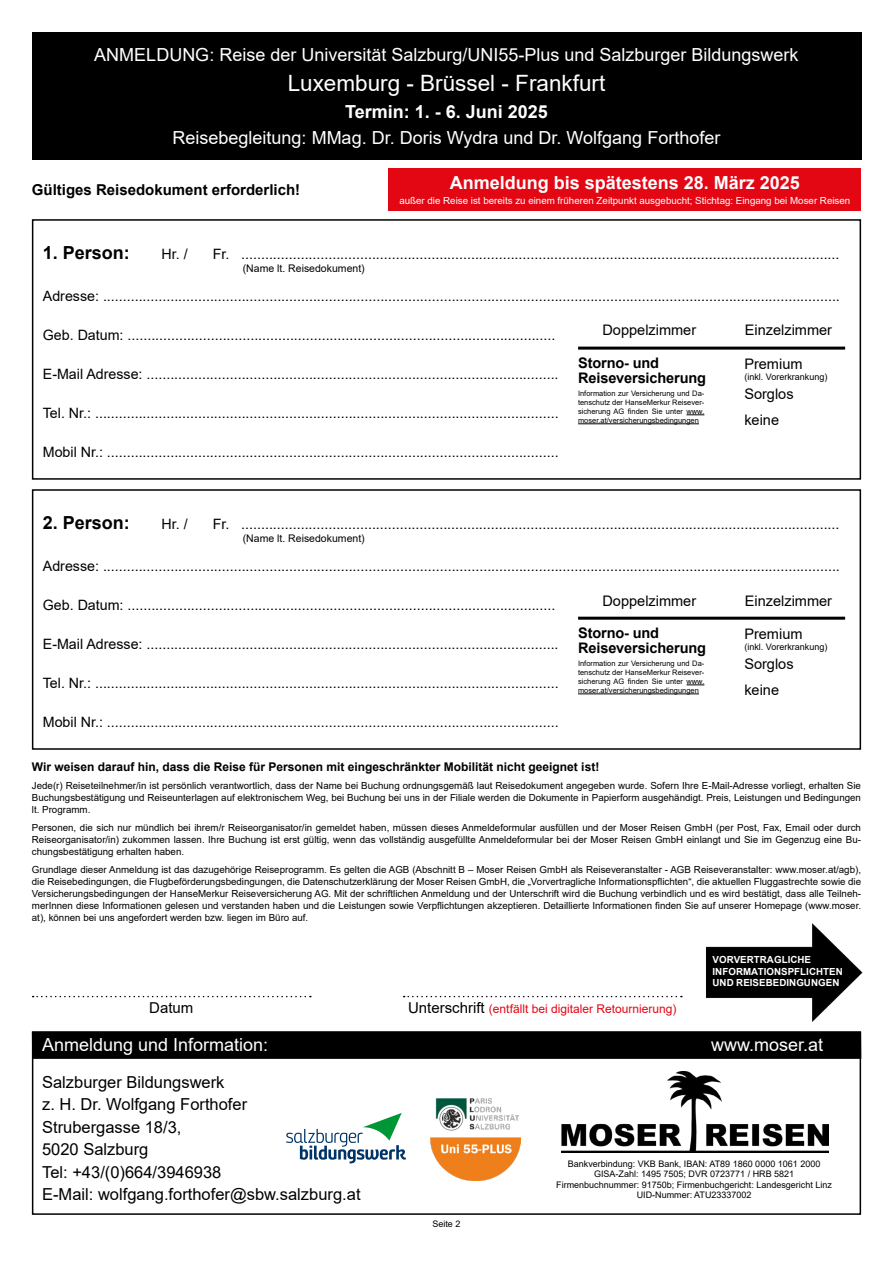
<style>
.page{position:relative;width:893px;height:1263px;background:#fff}
.page>*{position:absolute;margin:0;border:0;box-sizing:border-box;transform-origin:0 0}
.t1{font:22.5px "Arial";color:#fff}
.t2{font:18px "Arial";color:#fff}
.t3{font:700 18px "Arial";color:#fff}
.t4{font:700 18px "Arial";color:#000}
.t5{font:16.5px/22.5px "Arial";color:#000}
.t6{font:700 15px "Arial";color:#000}
.t7{font:15px "Arial";color:#000}
.t8{font:14.55px/25.5px "Arial";color:#000}
.t9{font:700 14.55px/15px "Arial";letter-spacing:-.01em;color:#000}
.t10{font:14.25px "Arial";color:#000}
.t11{font:700 12px "Arial";color:#000}
.t12{font:12px "Arial";color:#e30613}
.t13{font:10.5px "Arial";color:#000}
.t14{font:9.75px/12px "Arial";color:#000;text-align:justify}
.t15{font:9.75px "Arial";color:#fff}
.t16{font:700 9.75px/11.2px "Arial";letter-spacing:.005em;color:#fff}
.t17{font:9px/10.5px "Arial";color:#000;text-align:center}
.t18{font:7.5px/9px "Arial";color:#000;text-align:justify}
.s1{font-size:15px;color:#000}
</style>
<div class="page">
<div style="left:32px;top:32px;width:829px;height:127px;background:#000"></div>
<div style="left:32px;top:1031px;width:829px;height:184px;border:2px solid #000"></div>
<div style="left:32px;top:1032px;width:829px;height:27px;background:#000"></div>
<svg style="left:33px;top:996px;width:278px;height:1px"></svg>
<svg style="left:404px;top:996px;width:278px;height:1px"></svg>
<img style="left:562px;top:1072px;width:267px;height:80px">
<img style="left:706px;top:923px;width:157px;height:99px">
<div style="left:32px;top:219px;width:829px;height:261px;border:2px solid #000"></div>
<svg style="left:686px;top:414px;width:18px;height:1px"></svg>
<hr style="left:578px;top:423px;width:121px;height:1px;background:#000">
<hr style="left:578px;top:347px;width:267px;height:3px;background:#000">
<svg style="left:686px;top:685px;width:18px;height:1px"></svg>
<hr style="left:578px;top:694px;width:121px;height:1px;background:#000">
<hr style="left:578px;top:617px;width:267px;height:3px;background:#000">
<div style="left:388px;top:169px;width:473px;height:42px;background:#e30613"></div>
<img style="left:431px;top:1098px;width:90px;height:82px">
<svg style="left:286px;top:1113px;width:120px;height:50px"></svg>
<p class="t2" style="left:94px;top:42px;width:706px">ANMELDUNG: Reise der Universität Salzburg/UNI55-Plus und Salzburger Bildungswerk</p>
<h1 class="t1" style="left:288px;top:68px;width:319px">Luxemburg - Brüssel - Frankfurt</h1>
<p class="t3" style="left:345px;top:99px;width:204px">Termin: 1. - 6. Juni 2025</p>
<p class="t2" style="left:173px;top:125px;width:549px">Reisebegleitung: MMag. Dr. Doris Wydra und Dr. Wolfgang Forthofer</p>
<p class="t6" style="left:32px;top:179px;width:270px">Gültiges Reisedokument erforderlich!</p>
<p class="t3" style="left:450px;top:170px;width:352px">Anmeldung bis spätestens 28. März 2025</p>
<p class="t15" style="left:399px;top:194px;width:452px">außer die Reise ist bereits zu einem früheren Zeitpunkt ausgebucht; Stichtag: Eingang bei Moser Reisen</p>
<p class="t4" style="left:43px;top:240px;width:89px">1. Person:</p>
<p class="t10" style="left:162px;top:244px;width:28px">Hr. /</p>
<p class="t10" style="left:213px;top:244px;width:628px">Fr. .......................................................................................................................................................</p>
<p class="t13" style="left:243px;top:261px;width:123px">(Name lt. Reisedokument)</p>
<p class="t10" style="left:43px;top:286px;width:799px">Adresse: ..........................................................................................................................................................................................</p>
<p class="t10" style="left:43px;top:325px;width:514px">Geb. Datum: ............................................................................................................</p>
<p class="t10" style="left:43px;top:364px;width:517px">E-Mail Adresse: ........................................................................................................</p>
<p class="t10" style="left:43px;top:403px;width:517px">Tel. Nr.: .....................................................................................................................</p>
<p class="t10" style="left:43px;top:442px;width:517px">Mobil Nr.: ..................................................................................................................</p>
<p class="t8" style="left:602px;top:317px;width:95px">Doppelzimmer</p>
<p class="t8" style="left:745px;top:317px;width:89px">Einzelzimmer</p>
<p class="t9" style="left:578px;top:355px;width:129px">Storno- und<br>Reiseversicherung</p>
<p class="t18" style="left:578px;top:389px;width:128px">Information zur Versicherung und Da&shy;tenschutz der HanseMerkur Reisever&shy;sicherung AG finden Sie unter www. moser.at/versicherungsbedingungen</p>
<p class="t8" style="left:744px;top:351px;width:60px">Premium</p>
<p class="t17" style="left:744px;top:371px;width:85px">(inkl. Vorerkrankung)</p>
<p class="t8" style="left:744px;top:381px;width:51px">Sorglos keine</p>
<p class="t4" style="left:43px;top:510px;width:89px">2. Person:</p>
<p class="t10" style="left:162px;top:514px;width:28px">Hr. /</p>
<p class="t10" style="left:213px;top:514px;width:628px">Fr. .......................................................................................................................................................</p>
<p class="t13" style="left:243px;top:531px;width:123px">(Name lt. Reisedokument)</p>
<p class="t10" style="left:43px;top:556px;width:799px">Adresse: ..........................................................................................................................................................................................</p>
<p class="t10" style="left:43px;top:595px;width:514px">Geb. Datum: ............................................................................................................</p>
<p class="t10" style="left:43px;top:634px;width:517px">E-Mail Adresse: ........................................................................................................</p>
<p class="t10" style="left:43px;top:673px;width:517px">Tel. Nr.: .....................................................................................................................</p>
<p class="t10" style="left:43px;top:712px;width:517px">Mobil Nr.: ..................................................................................................................</p>
<p class="t8" style="left:602px;top:588px;width:95px">Doppelzimmer</p>
<p class="t8" style="left:745px;top:588px;width:89px">Einzelzimmer</p>
<p class="t9" style="left:578px;top:625px;width:129px">Storno- und<br>Reiseversicherung</p>
<p class="t18" style="left:578px;top:659px;width:128px">Information zur Versicherung und Da&shy;tenschutz der HanseMerkur Reisever&shy;sicherung AG finden Sie unter www. moser.at/versicherungsbedingungen</p>
<p class="t8" style="left:744px;top:621px;width:60px">Premium</p>
<p class="t17" style="left:744px;top:641px;width:85px">(inkl. Vorerkrankung)</p>
<p class="t8" style="left:744px;top:651px;width:51px">Sorglos keine</p>
<p class="t11" style="left:32px;top:759px;width:569px">Wir weisen darauf hin, dass die Reise für Personen mit eingeschränkter Mobilität nicht geeignet ist!</p>
<p class="t14" style="left:32px;top:780px;width:831px">Jede(r) Reiseteilnehmer/in ist persönlich verantwortlich, dass der Name bei Buchung ordnungsgemäß laut Reisedokument angegeben wurde. Sofern Ihre E-Mail-Adresse vorliegt, erhalten Sie Buchungsbestätigung und Reiseunterlagen auf elektronischem Weg, bei Buchung bei uns in der Filiale werden die Dokumente in Papierform ausgehändigt. Preis, Leistungen und Bedingungen lt. Programm.</p>
<p class="t14" style="left:32px;top:822px;width:831px">Personen, die sich nur mündlich bei ihrem/r Reiseorganisator/in gemeldet haben, müssen dieses Anmeldeformular ausfüllen und der Moser Reisen GmbH (per Post, Fax, Email oder durch Reiseorganisator/in) zukommen lassen. Ihre Buchung ist erst gültig, wenn das vollständig ausgefüllte Anmeldeformular bei der Moser Reisen GmbH einlangt und Sie im Gegenzug eine Bu&shy;chungsbestätigung erhalten haben.</p>
<p class="t14" style="left:32px;top:864px;width:831px">Grundlage dieser Anmeldung ist das dazugehörige Reiseprogramm. Es gelten die AGB (Abschnitt B – Moser Reisen GmbH als Reiseveranstalter - AGB Reiseveranstalter: www.moser.at/agb), die Reisebedingungen, die Flugbeförderungsbedingungen, die Datenschutzerklärung der Moser Reisen GmbH, die „Vorvertragliche Informationspflichten“, die aktuellen Fluggastrechte sowie die Versicherungsbedingungen der HanseMerkur Reiseversicherung AG. Mit der schriftlichen Anmeldung und der Unterschrift wird die Buchung verbindlich und es wird bestätigt, dass alle Teilneh&shy;merInnen diese Informationen gelesen und verstanden haben und die Leistungen sowie Verpflichtungen akzeptieren. Detaillierte Informationen finden Sie auf unserer Homepage (www.moser. at), können bei uns angefordert werden bzw. liegen im Büro auf.</p>
<p class="t7" style="left:149px;top:998px;width:46px">Datum</p>
<p class="t12" style="left:408px;top:1001px;width:270px"><span class="s1">Unterschrift</span> (entfällt bei digitaler Retournierung)</p>
<p class="t16" style="left:713px;top:954px;width:132px">VORVERTRAGLICHE<br>INFORMATIONSPFLICHTEN<br>UND REISEBEDINGUNGEN</p>
<p class="t2" style="left:42px;top:1032px;width:228px">Anmeldung und Information:</p>
<p class="t2" style="left:711px;top:1032px;width:113px">www.moser.at</p>
<p class="t5" style="left:42px;top:1071px;width:320px">Salzburger Bildungswerk<br>z. H. Dr. Wolfgang Forthofer<br>Strubergasse 18/3,<br>5020 Salzburg<br>Tel: +43/(0)664/3946938<br>E-Mail: wolfgang.forthofer@sbw.salzburg.at</p>
<p class="t17" style="left:556px;top:1158px;width:277px">Bankverbindung: VKB Bank, IBAN: AT89 1860 0000 1061 2000<br>GISA-Zahl: 1495 7505; DVR 0723771 / HRB 5821<br>Firmenbuchnummer: 91750b; Firmenbuchgericht: Landesgericht Linz UID-Nummer: ATU23337002</p>
<p class="t17" style="left:432px;top:1218px;width:30px">Seite 2</p>
</div>
